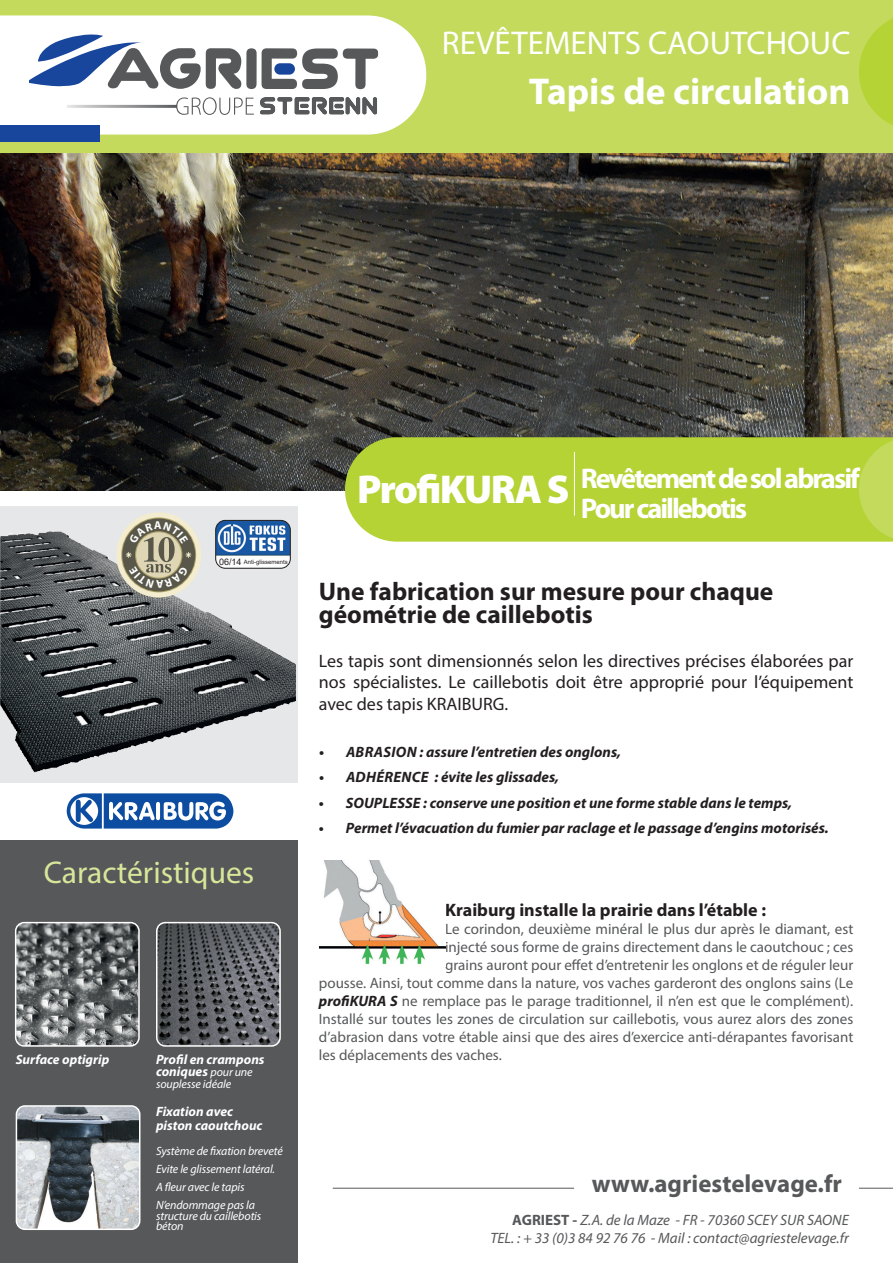
<style>
.page{position:relative;width:893px;height:1263px;background:#fff}
.page>*{position:absolute;margin:0;border:0;box-sizing:border-box;transform-origin:0 0}
.t1{font:900 40.5px "Myriad Pro";letter-spacing:-.04em;color:#fff}
.t2{font:700 37.5px "Myriad Pro";color:#fff}
.t3{font:33px "Myriad Pro";color:#fff}
.Subheads{font:31.5px "Myriad Pro";color:#d8e699}
.t4{font:700 28.5px "Myriad Pro";letter-spacing:-.07em;color:#fff}
.t5{font:700 25.5px/22.5px "Myriad Pro";color:#231f20}
.t6{font:700 24.9px "Myriad Pro";color:#57585a}
.t7{font:18px/21.6px "Myriad Pro";color:#231f20;text-align:justify}
.t8{font:700 18px "Myriad Pro";color:#231f20}
.t9{font:15px "Myriad Pro";color:#57585a}
.t10{font:italic 700 15px "Myriad Pro";color:#231f20}
.t11{font:italic 15px "Myriad Pro";color:#57585a}
.t12{font:italic 700 13.5px/12px "Myriad Pro";color:#fff}
.t13{font:italic 12px/10.5px "Myriad Pro";letter-spacing:-.01em;color:#fff}
.t14{font:9px "Arial";color:#231f20}
.t15{font:6px "Arial";color:#231f20}
.s1{font-weight:400;font-size:12px}
.s2{font-weight:700;font-style:italic;color:#231f20}
.s3{font-weight:700;font-style:normal}
</style>
<div class="page">
<div style="left:0;top:0;width:893px;height:169px;background:#c3da5d"></div>
<svg style="left:0;top:15px;width:426px;height:120px;background:#f6f8f0"></svg>
<div style="left:0;top:840px;width:298px;height:423px;background:#57585a"></div>
<svg style="left:0;top:506px;width:298px;height:277px;background:#b0b2b4"></svg>
<hr style="left:859px;top:1188px;width:34px;height:1px;background:#57585a">
<hr style="left:333px;top:1188px;width:241px;height:1px;background:#57585a">
<hr style="left:67px;top:105px;width:110px;height:3px;background:#57585a">
<svg style="left:334px;top:97px;width:43px;height:18px"></svg>
<svg style="left:176px;top:97px;width:78px;height:18px"></svg>
<div style="left:246px;top:48px;width:11px;height:41px;background:#57585a;border-radius:5px"></div>
<svg style="left:29px;top:31px;width:212px;height:59px;background:#a9b2c3"></svg>
<svg style="left:262px;top:48px;width:116px;height:41px;background:#9f9fa1"></svg>
<div style="left:274px;top:64px;width:21px;height:10px;background:#18469d;border-radius:5px"></div>
<div style="left:0;top:125px;width:100px;height:16px;background:#18469d"></div>
<svg style="left:859px;top:18px;width:34px;height:107px"></svg>
<svg style="left:67px;top:793px;width:166px;height:35px"></svg>
<img style="left:0;top:153px;width:893px;height:337px">
<div style="left:345px;top:437px;width:514px;height:105px;background:#b5d334"></div>
<hr style="left:574px;top:452px;width:1px;height:64px;background:#fff">
<svg style="left:859px;top:437px;width:34px;height:105px;background:#bed750"></svg>
<img style="left:0;top:532px;width:157px;height:240px">
<img style="left:216px;top:520px;width:74px;height:48px">
<div style="left:215px;top:520px;width:76px;height:48px;border:1px solid #231f20;border-radius:10px"></div>
<div style="left:116px;top:512px;width:85px;height:85px;background:#f4ecce;border-radius:50%"></div>
<svg style="left:121px;top:517px;width:75px;height:75px"></svg>
<div style="left:122px;top:518px;width:73px;height:73px;background:#58574a;border-radius:50%"></div>
<img style="left:320px;top:860px;width:125px;height:104px">
<img style="left:16px;top:923px;width:121px;height:121px">
<div style="left:15px;top:922px;width:125px;height:125px;border:2px solid #fff;border-radius:9px"></div>
<img style="left:157px;top:923px;width:123px;height:121px">
<div style="left:156px;top:922px;width:125px;height:125px;border:2px solid #fff;border-radius:9px"></div>
<img style="left:16px;top:1106px;width:124px;height:123px">
<div style="left:16px;top:1105px;width:124px;height:125px;border:2px solid #fff;border-radius:9px"></div>
<svg style="left:126px;top:522px;width:65px;height:66px"></svg>
<p class="t3" style="left:442px;top:23px;width:410px">REVÊTEMENTS CAOUTCHOUC</p>
<p class="t2" style="left:529px;top:67px;width:323px">Tapis de circulation</p>
<p class="t14" style="left:219px;top:555px;width:24px">06/14</p>
<p class="t15" style="left:244px;top:557px;width:46px">Anti-glissements</p>
<p class="Subheads" style="left:44px;top:853px;width:212px">Caractéristiques</p>
<p class="t12" style="left:16px;top:1053px;width:95px">Surface optigrip</p>
<p class="t12" style="left:156px;top:1053px;width:110px">Profil en crampons coniques <span class="s1">pour une</span></p>
<p class="t13" style="left:156px;top:1078px;width:77px">souplesse idéale</p>
<p class="t12" style="left:156px;top:1104px;width:108px;line-height:13.5px">Fixation avec piston caoutchouc</p>
<p class="t13" style="left:156px;top:1142px;width:128px;line-height:18px">Système de fixation breveté<br>Evite le glissement latéral.</p>
<p class="t13" style="left:156px;top:1182px;width:90px">A fleur avec le tapis</p>
<p class="t13" style="left:156px;top:1200px;width:107px">N’endommage pas la structure du caillebotis béton</p>
<p class="t1" style="left:357px;top:467px;width:214px">ProfiKURA S</p>
<p class="t4" style="left:581px;top:460px;width:281px">Revêtement de sol abrasif</p>
<p class="t4" style="left:581px;top:490px;width:168px">Pour caillebotis</p>
<p class="t5" style="left:319px;top:579px;width:456px">Une fabrication sur mesure pour chaque géométrie de caillebotis</p>
<p class="t7" style="left:319px;top:649px;width:536px">Les tapis sont dimensionnés selon les directives précises élaborées par nos spécialistes. Le caillebotis doit être approprié pour l’équipement avec des tapis KRAIBURG.</p>
<p class="t10" style="left:319px;top:742px;width:303px">• ABRASION : assure l’entretien des onglons,</p>
<p class="t10" style="left:319px;top:768px;width:241px">• ADHÉRENCE : évite les glissades,</p>
<p class="t10" style="left:319px;top:793px;width:475px">• SOUPLESSE : conserve une position et une forme stable dans le temps,</p>
<p class="t10" style="left:319px;top:819px;width:511px">• Permet l’évacuation du fumier par raclage et le passage d’engins motorisés.</p>
<p class="t8" style="left:445px;top:898px;width:322px">Kraiburg installe la prairie dans l’étable :</p>
<p class="t9" style="left:445px;top:920px;width:410px">Le corindon, deuxième minéral le plus dur après le diamant, est</p>
<p class="t9" style="left:445px;top:938px;width:410px">injecté sous forme de grains directement dans le caoutchouc ; ces</p>
<p class="t9" style="left:445px;top:956px;width:410px">grains auront pour effet d’entretenir les onglons et de réguler leur</p>
<p class="t9" style="left:319px;top:974px;width:536px">pousse. Ainsi, tout comme dans la nature, vos vaches garderont des onglons sains (Le</p>
<p class="t9" style="left:319px;top:992px;width:536px"><span class="s2">profiKURA S</span> ne remplace pas le parage traditionnel, il n’en est que le complément).</p>
<p class="t9" style="left:319px;top:1010px;width:536px">Installé sur toutes les zones de circulation sur caillebotis, vous aurez alors des zones</p>
<p class="t9" style="left:319px;top:1028px;width:536px">d’abrasion dans votre étable ainsi que des aires d’exercice anti-dérapantes favorisant</p>
<p class="t9" style="left:319px;top:1046px;width:184px">les déplacements des vaches.</p>
<p class="t6" style="left:592px;top:1167px;width:252px">www.agriestelevage.fr</p>
<p class="t11" style="left:512px;top:1210px;width:338px"><span class="s3">AGRIEST -</span> Z.A. de la Maze - FR - 70360 SCEY SUR SAONE</p>
<p class="t11" style="left:490px;top:1228px;width:360px">TEL. : + 33 (0)3 84 92 76 76 - Mail : contact@agriestelevage.fr</p>
</div>
